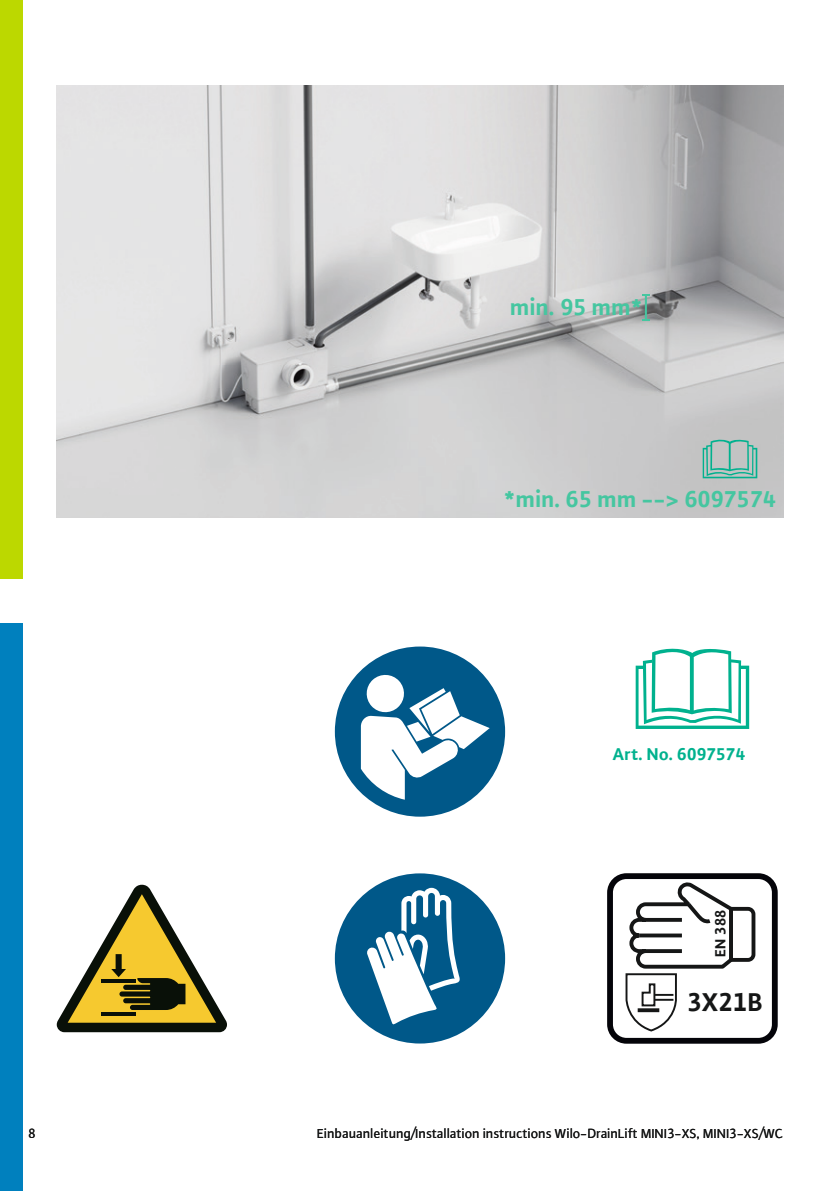
<style>
.page{position:relative;width:840px;height:1191px;background:#fff}
.page>*{position:absolute;margin:0;border:0;box-sizing:border-box;transform-origin:0 0}
.t1{font:700 27px "WILO Plus Global";color:#151616}
.t2{font:700 24.2px "WILO Plus Global";color:#45c6a0}
.t3{font:700 18px "WILO Plus Global";color:#00b18e}
.t4{font:700 15.4px "WILO Plus Global";color:#151616}
.t5{font:14px "WILO Plus Global";color:#151616}
</style>
<div class="page">
<div style="left:0;top:0;width:23px;height:578px;background:#bcd800"></div>
<div style="left:0;top:624px;width:23px;height:567px;background:#0080be"></div>
<img style="left:57px;top:85px;width:725px;height:432px">
<hr style="left:644px;top:295px;width:2px;height:25px;background:#45c6a0">
<svg style="left:702px;top:438px;width:54px;height:40px;background:#92beb5"></svg>
<svg style="left:57px;top:884px;width:170px;height:148px"></svg>
<div style="left:334px;top:873px;width:171px;height:170px;background:#005889;border-radius:50%"></div>
<svg style="left:366px;top:887px;width:94px;height:138px"></svg>
<div style="left:334px;top:646px;width:171px;height:170px;background:#005889;border-radius:50%"></div>
<svg style="left:360px;top:673px;width:129px;height:126px"></svg>
<svg style="left:635px;top:648px;width:113px;height:81px"></svg>
<div style="left:607px;top:873px;width:170px;height:170px;border:6px solid #040409;border-radius:16px"></div>
<svg style="left:624px;top:879px;width:133px;height:153px"></svg>
<h2 class="t2" style="left:510px;top:293px;width:134px">min. 95 mm*</h2>
<h2 class="t2" style="left:503px;top:484px;width:273px">*min. 65 mm --&gt; 6097574</h2>
<p class="t3" style="left:612px;top:743px;width:134px">Art. No. 6097574</p>
<p class="t4" style="left:710px;top:956px;width:48px;rotate:-90deg">EN 388</p>
<h1 class="t1" style="left:687px;top:985px;width:77px">3X21B</h1>
<p class="t5" style="left:28px;top:1125px;width:9px">8</p>
<p class="t5" style="left:317px;top:1125px;width:467px">Einbauanleitung/Installation instructions Wilo-DrainLift MINI3-XS, MINI3-XS/WC</p>
</div>
